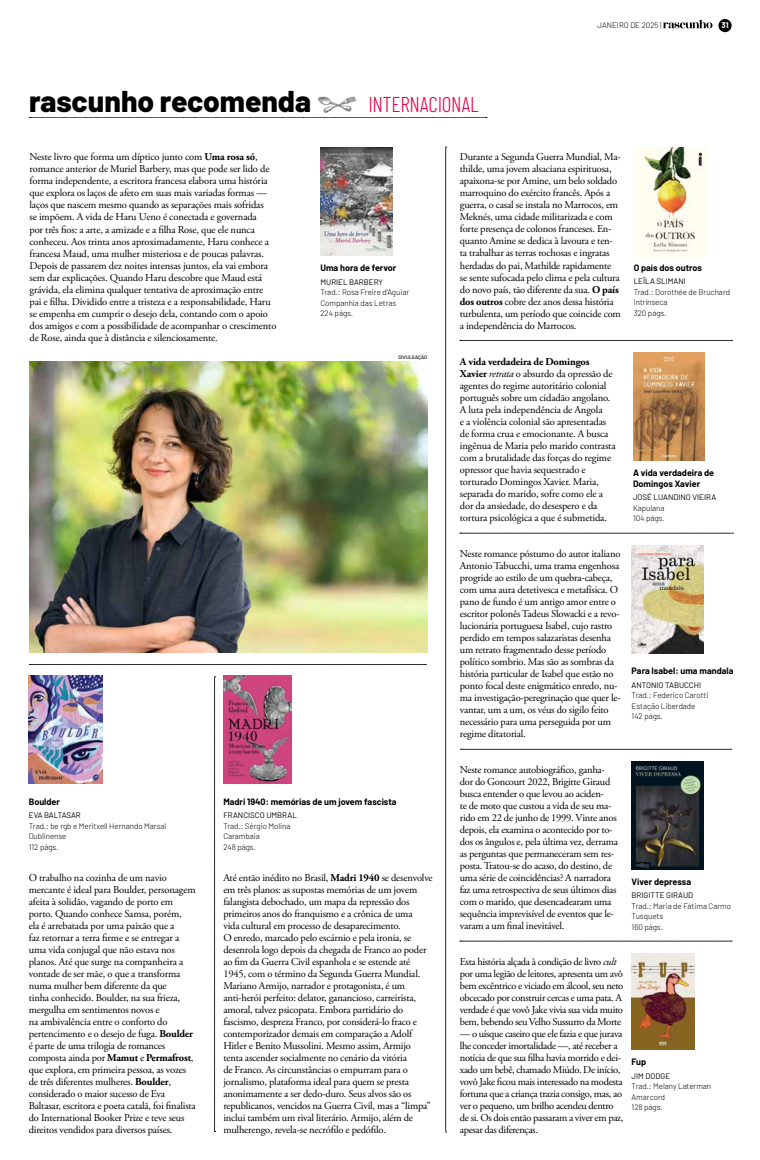
<style>
.page{position:relative;width:760px;height:1160px;background:#fff}
.page>*{position:absolute;margin:0;border:0;box-sizing:border-box;transform-origin:0 0}
.t1{font:800 30px "Barlow";letter-spacing:-.005em;color:#000}
.t2{font:300 21.4px "Barlow Condensed";letter-spacing:-.005em;color:#e5004a}
.t3{font:10.5px/12px "Adobe Garamond Pro";letter-spacing:-.015em;color:#000}
.t4{font:700 9px/11px "Barlow";color:#000}
.t5{font:300 8px/10.5px "Barlow";letter-spacing:-.005em;color:#000}
.t6{font:8px "Barlow";color:#000}
.t7{font:8px "Barlow";letter-spacing:-.025em;color:#000}
.t8{font:700 8px "Barlow";color:#fff}
.t9{font:500 5px "Barlow";letter-spacing:-.005em;color:#000}
.s1{font-weight:700}
.s2{font-style:italic}
</style>
<div class="page">
<img style="left:29px;top:675px;width:74px;height:108px">
<img style="left:633px;top:147px;width:73px;height:109px">
<img style="left:321px;top:147px;width:72px;height:108px">
<img style="left:223px;top:675px;width:68px;height:108px">
<svg style="left:29px;top:117px;width:458px;height:1px"></svg>
<img style="left:317px;top:96px;width:39px;height:17px">
<svg style="left:214px;top:676px;width:2px;height:456px"></svg>
<svg style="left:460px;top:533px;width:273px;height:1px"></svg>
<svg style="left:29px;top:664px;width:397px;height:1px"></svg>
<img style="left:633px;top:353px;width:72px;height:108px">
<img style="left:631px;top:545px;width:72px;height:108px">
<img style="left:631px;top:953px;width:64px;height:96px">
<img style="left:631px;top:761px;width:72px;height:108px">
<svg style="left:460px;top:940px;width:272px;height:1px"></svg>
<svg style="left:460px;top:749px;width:271px;height:1px"></svg>
<svg style="left:460px;top:340px;width:272px;height:1px"></svg>
<svg style="left:445px;top:147px;width:2px;height:985px;background:#939393"></svg>
<img style="left:29px;top:361px;width:398px;height:291px">
<svg style="left:663px;top:20px;width:49px;height:8px"></svg>
<div style="left:718px;top:19px;width:13px;height:13px;background:#000;border-radius:50%"></div>
<p class="t5" style="left:597px;top:20px;width:65px">JANEIRO DE 2025 |</p>
<p class="t8" style="left:721px;top:20px;width:9px">31</p>
<h1 class="t1" style="left:29px;top:79px;width:284px">rascunho recomenda</h1>
<h2 class="t2" style="left:368px;top:89px;width:112px">INTERNACIONAL</h2>
<p class="t3" style="left:29px;top:151px;width:248px">Neste livro que forma um díptico junto com <span class="s1">Uma rosa só</span>, romance anterior de Muriel Barbery, mas que pode ser lido de forma independente, a escritora francesa elabora uma história que explora os laços de afeto em suas mais variadas formas — laços que nascem mesmo quando as separações mais sofridas<br>se impõem. A vida de Haru Ueno é conectada e governada<br>por três fios: a arte, a amizade e a filha Rose, que ele nunca conheceu. Aos trinta anos aproximadamente, Haru conhece a francesa Maud, uma mulher misteriosa e de poucas palavras.<br>Depois de passarem dez noites intensas juntos, ela vai embora sem dar explicações. Quando Haru descobre que Maud está grávida, ela elimina qualquer tentativa de aproximação entre pai e filha. Dividido entre a tristeza e a responsabilidade, Haru se empenha em cumprir o desejo dela, contando com o apoio dos amigos e com a possibilidade de acompanhar o crescimento de Rose, ainda que à distância e silenciosamente.</p>
<p class="t4" style="left:320px;top:261px;width:77px">Uma hora de fervor</p>
<p class="t6" style="left:320px;top:276px;width:64px">MURIEL BARBERY</p>
<p class="t5" style="left:320px;top:286px;width:90px">Trad.: Rosa Freire d’Aguiar<br>Companhia das Letras<br>224 págs.</p>
<p class="t3" style="left:460px;top:151px;width:162px">Durante a Segunda Guerra Mundial, Ma&shy;thilde, uma jovem alsaciana espirituosa, apaixona-se por Amine, um belo soldado marroquino do exército francês. Após a guerra, o casal se instala no Marrocos, em Meknés, uma cidade militarizada e com forte presença de colonos franceses. En&shy;quanto Amine se dedica à lavoura e ten&shy;ta trabalhar as terras rochosas e ingratas herdadas do pai, Mathilde rapidamente se sente sufocada pelo clima e pela cultura do novo país, tão diferente da sua. <span class="s1">O país dos outros</span> cobre dez anos dessa história turbulenta, um período que coincide com a independência do Marrocos.</p>
<p class="t4" style="left:633px;top:261px;width:70px">O país dos outros</p>
<p class="t6" style="left:633px;top:276px;width:54px">LEÏLA SLIMANI</p>
<p class="t5" style="left:633px;top:286px;width:98px">Trad.: Dorothée de Bruchard<br>Intrínseca<br>320 págs.</p>
<p class="t9" style="left:398px;top:353px;width:30px">DIVULGAÇÃO</p>
<p class="t4" style="left:29px;top:795px;width:33px">Boulder</p>
<p class="t7" style="left:29px;top:809px;width:53px">EVA BALTASAR</p>
<p class="t5" style="left:29px;top:820px;width:139px">Trad.: be rgb e Meritxell Hernando Marsal<br>Dublinense<br>112 págs.</p>
<p class="t4" style="left:223px;top:795px;width:175px">Madri 1940: memórias de um jovem fascista</p>
<p class="t6" style="left:223px;top:809px;width:75px">FRANCISCO UMBRAL</p>
<p class="t5" style="left:223px;top:820px;width:69px">Trad.: Sérgio Molina<br>Carambaia<br>248 págs.</p>
<p class="t3" style="left:29px;top:871px;width:168px">O trabalho na cozinha de um navio mercante é ideal para Boulder, personagem afeita à solidão, vagando de porto em porto. Quando conhece Samsa, porém,<br>ela é arrebatada por uma paixão que a<br>faz retornar a terra firme e se entregar a uma vida conjugal que não estava nos planos. Até que surge na companheira a vontade de ser mãe, o que a transforma numa mulher bem diferente da que<br>tinha conhecido. Boulder, na sua frieza, mergulha em sentimentos novos e<br>na ambivalência entre o conforto do pertencimento e o desejo de fuga. <span class="s1">Boulder </span>é parte de uma trilogia de romances composta ainda por <span class="s1">Mamut</span> e <span class="s1">Permafrost</span>, que explora, em primeira pessoa, as vozes de três diferentes mulheres. <span class="s1">Boulder</span>, considerado o maior sucesso de Eva Baltasar, escritora e poeta catalã, foi finalista do International Booker Prize e teve seus direitos vendidos para diversos países.</p>
<p class="t3" style="left:223px;top:871px;width:211px">Até então inédito no Brasil, <span class="s1">Madri 1940</span> se desenvolve em três planos: as supostas memórias de um jovem falangista debochado, um mapa da repressão dos primeiros anos do franquismo e a crônica de uma<br>vida cultural em processo de desaparecimento.<br>O enredo, marcado pelo escárnio e pela ironia, se desenrola logo depois da chegada de Franco ao poder ao fim da Guerra Civil espanhola e se estende até 1945, com o término da Segunda Guerra Mundial.<br>Mariano Armijo, narrador e protagonista, é um anti-herói perfeito: delator, ganancioso, carreirista, amoral, talvez psicopata. Embora partidário do fascismo, despreza Franco, por considerá-lo fraco e contemporizador demais em comparação a Adolf Hitler e Benito Mussolini. Mesmo assim, Armijo tenta ascender socialmente no cenário da vitória<br>de Franco. As circunstâncias o empurram para o jornalismo, plataforma ideal para quem se presta anonimamente a ser dedo-duro. Seus alvos são os republicanos, vencidos na Guerra Civil, mas a “limpa” inclui também um rival literário. Armijo, além de mulherengo, revela-se necrófilo e pedófilo.</p>
<p class="t3" style="left:460px;top:355px;width:157px"><span class="s1">A vida verdadeira de Domingos Xavier</span> <span class="s2">retrata</span> o absurdo da opressão de agentes do regime autoritário colonial português sobre um cidadão angolano.<br>A luta pela independência de Angola<br>e a violência colonial são apresentadas de forma crua e emocionante. A busca ingênua de Maria pelo marido contrasta com a brutalidade das forças do regime opressor que havia sequestrado e torturado Domingos Xavier. Maria, separada do marido, sofre como ele a dor da ansiedade, do desespero e da tortura psicológica a que é submetida.</p>
<p class="t3" style="left:460px;top:547px;width:162px">Neste romance póstumo do autor italiano Antonio Tabucchi, uma trama engenhosa progride ao estilo de um quebra-cabeça, com uma aura detetivesca e metafísica. O pano de fundo é um antigo amor entre o escritor polonês Tadeus Slowacki e a revo&shy;lucionária portuguesa Isabel, cujo rastro perdido em tempos salazaristas desenha um retrato fragmentado desse período político sombrio. Mas são as sombras da história particular de Isabel que estão no ponto focal deste enigmático enredo, nu&shy;ma investigação-peregrinação que quer le&shy;vantar, um a um, os véus do sigilo feito necessário para uma perseguida por um regime ditatorial.</p>
<p class="t3" style="left:460px;top:763px;width:160px">Neste romance autobiográfico, ganha&shy;dor do Goncourt 2022, Brigitte Giraud busca entender o que levou ao aciden-<br>te de moto que custou a vida de seu ma&shy;rido em 22 de junho de 1999. Vinte anos depois, ela examina o acontecido por to&shy;dos os ângulos e, pela última vez, derrama as perguntas que permaneceram sem res&shy;posta. Tratou-se do acaso, do destino, de uma série de coincidências? A narradora faz uma retrospectiva de seus últimos dias com o marido, que desencadearam uma sequência imprevisível de eventos que le&shy;varam a um final inevitável.</p>
<p class="t3" style="left:460px;top:955px;width:165px">Esta história alçada à condição de livro <span class="s2">cult </span>por uma legião de leitores, apresenta um avô bem excêntrico e viciado em álcool, seu neto obcecado por construir cercas e uma pata. A verdade é que vovô Jake vivia sua vida muito bem, bebendo seu Velho Sussurro da Morte</p>
<p class="t3" style="left:460px;top:1027px;width:165px">— o uísque caseiro que ele fazia e que jurava lhe conceder imortalidade —, até receber a notícia de que sua filha havia morrido e dei&shy;xado um bebê, chamado Miúdo. De início, vovô Jake ficou mais interessado na modesta fortuna que a criança trazia consigo, mas, ao ver o pequeno, um brilho acendeu dentro de si. Os dois então passaram a viver em paz, apesar das diferenças.</p>
<p class="t4" style="left:633px;top:466px;width:83px">A vida verdadeira de<br>Domingos Xavier</p>
<p class="t6" style="left:633px;top:492px;width:85px">JOSÉ LUANDINO VIEIRA</p>
<p class="t5" style="left:633px;top:502px;width:33px">Kapulana<br>104 págs.</p>
<p class="t4" style="left:631px;top:664px;width:103px">Para Isabel: uma mandala</p>
<p class="t6" style="left:631px;top:679px;width:71px">ANTONIO TABUCCHI</p>
<p class="t5" style="left:631px;top:689px;width:78px">Trad.: Federico Carotti<br>Estação Liberdade<br>142 págs.</p>
<p class="t4" style="left:631px;top:875px;width:61px">Viver depressa</p>
<p class="t6" style="left:631px;top:889px;width:63px">BRIGITTE GIRAUD</p>
<p class="t5" style="left:631px;top:900px;width:101px">Trad.: Maria de Fátima Carmo<br>Tusquets<br>160 págs.</p>
<p class="t4" style="left:631px;top:1055px;width:16px">Fup</p>
<p class="t6" style="left:631px;top:1070px;width:40px">JIM DODGE</p>
<p class="t5" style="left:631px;top:1080px;width:81px">Trad.: Melany Laterman<br>Amarcord<br>128 págs.</p>
</div>
